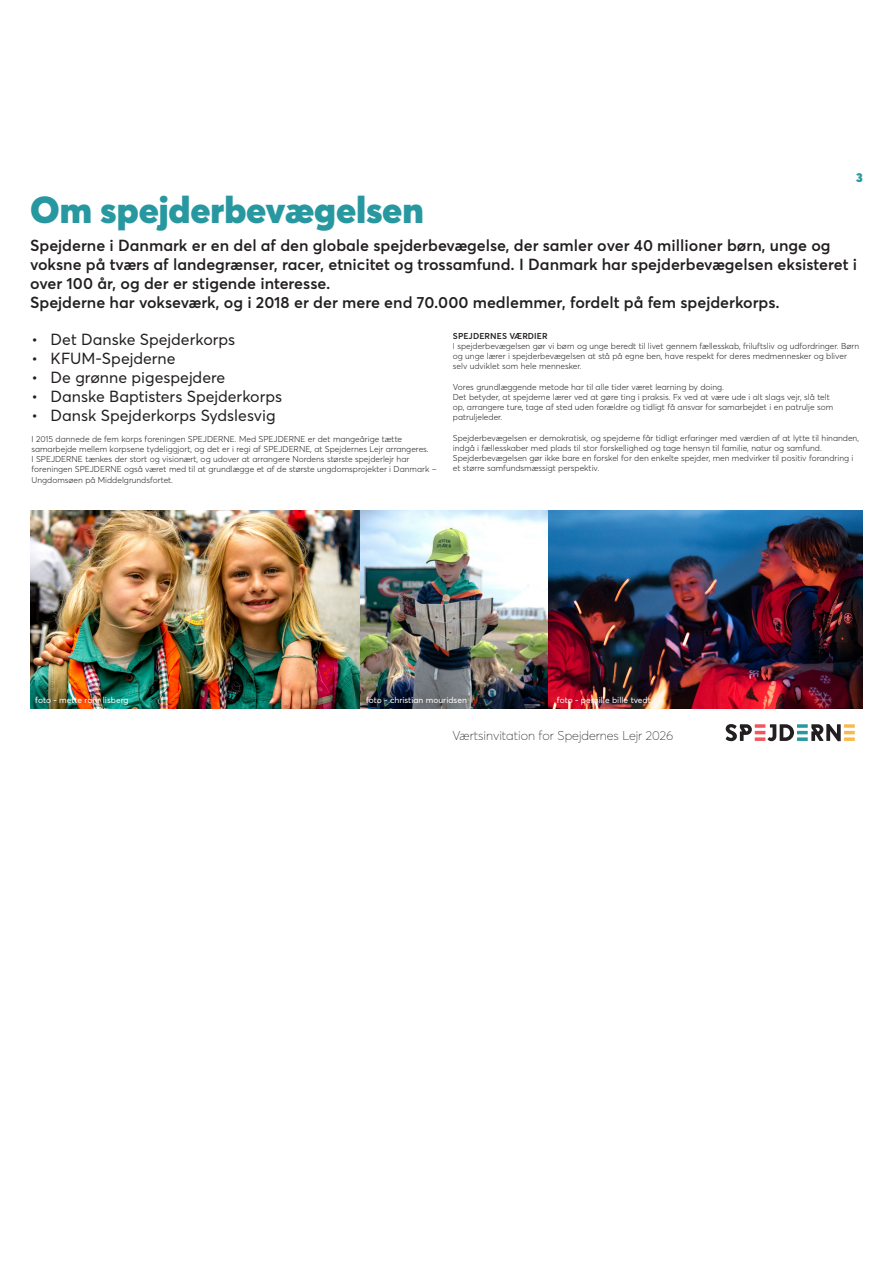
<style>
.page{position:relative;width:893px;height:1263px;background:#fff}
.page>*{position:absolute;margin:0;border:0;box-sizing:border-box;transform-origin:0 0}
.t1{font:900 37.05px "Averta";letter-spacing:-.005em;color:#2898a0}
.t2{font:600 15.9px/19px "Averta";color:#231f20}
.t3{font:15.9px "Averta";color:#231f20}
.t4{font:100 12.75px "Averta";color:#231f20}
.t5{font:900 12.75px "Averta";color:#2898a0}
.t6{font:300 8.55px/10.2px "Averta";color:#231f20}
.t7{font:8.55px "Averta";color:#fff}
.t8{font:600 8.55px "Averta";letter-spacing:.01em;color:#231f20}
</style>
<div class="page">
<img style="left:30px;top:511px;width:330px;height:197px">
<img style="left:547px;top:511px;width:316px;height:197px">
<img style="left:360px;top:511px;width:187px;height:197px">
<svg style="left:726px;top:724px;width:129px;height:17px"></svg>
<h3 class="t5" style="left:856px;top:169px;width:8px">3</h3>
<h1 class="t1" style="left:30px;top:185px;width:395px">Om spejderbevægelsen</h1>
<p class="t2" style="left:30px;top:236px;width:828px">Spejderne i Danmark er en del af den globale spejderbevægelse, der samler over 40 millioner børn, unge og voksne på tværs af landegrænser, racer, etnicitet og trossamfund. I Danmark har spejderbevægelsen eksisteret i over 100 år, og der er stigende interesse.<br>Spejderne har vokseværk, og i 2018 er der mere end 70.000 medlemmer, fordelt på fem spejderkorps.</p>
<h2 class="t3" style="left:32px;top:329px;width:205px">• Det Danske Spejderkorps</h2>
<h2 class="t3" style="left:32px;top:348px;width:146px">• KFUM-Spejderne</h2>
<h2 class="t3" style="left:32px;top:367px;width:195px">• De grønne pigespejdere</h2>
<h2 class="t3" style="left:32px;top:386px;width:252px">• Danske Baptisters Spejderkorps</h2>
<h2 class="t3" style="left:32px;top:405px;width:246px">• Dansk Spejderkorps Sydslesvig</h2>
<p class="t6" style="left:32px;top:434px;width:407px">I 2015 dannede de fem korps foreningen SPEJDERNE. Med SPEJDERNE er det mangeårige tætte samarbejde mellem korpsene tydeliggjort, og det er i regi af SPEJDERNE, at Spejdernes Lejr arrangeres.<br>I SPEJDERNE tænkes der stort og visionært, og udover at arrangere Nordens største spejderlejr har foreningen SPEJDERNE også været med til at grundlægge et af de største ungdomsprojekter i Danmark – Ungdomsøen på Middelgrundsfortet.</p>
<p class="t8" style="left:453px;top:330px;width:96px">SPEJDERNES VÆRDIER</p>
<p class="t6" style="left:453px;top:341px;width:408px">I spejderbevægelsen gør vi børn og unge beredt til livet gennem fællesskab, friluftsliv og udfordringer. Børn og unge lærer i spejderbevægelsen at stå på egne ben, have respekt for deres medmennesker og bliver selv udviklet som hele mennesker.</p>
<p class="t6" style="left:453px;top:382px;width:382px">Vores grundlæggende metode har til alle tider været learning by doing.<br>Det betyder, at spejderne lærer ved at gøre ting i praksis. Fx ved at være ude i alt slags vejr, slå telt op, arrangere ture, tage af sted uden forældre og tidligt få ansvar for samarbejdet i en patrulje som patruljeleder.</p>
<p class="t6" style="left:453px;top:432px;width:408px">Spejderbevægelsen er demokratisk, og spejderne får tidligt erfaringer med værdien af at lytte til hinanden, indgå i fællesskaber med plads til stor forskellighed og tage hensyn til familie, natur og samfund.<br>Spejderbevægelsen gør ikke bare en forskel for den enkelte spejder, men medvirker til positiv forandring i et større samfundsmæssigt perspektiv.</p>
<p class="t7" style="left:35px;top:695px;width:95px">foto - mette rahr lisberg</p>
<p class="t7" style="left:366px;top:695px;width:102px">foto - christian mouridsen</p>
<p class="t7" style="left:557px;top:695px;width:95px">foto - pernille bille tvedt</p>
<h3 class="t4" style="left:452px;top:728px;width:222px">Værtsinvitation for Spejdernes Lejr 2026</h3>
</div>
